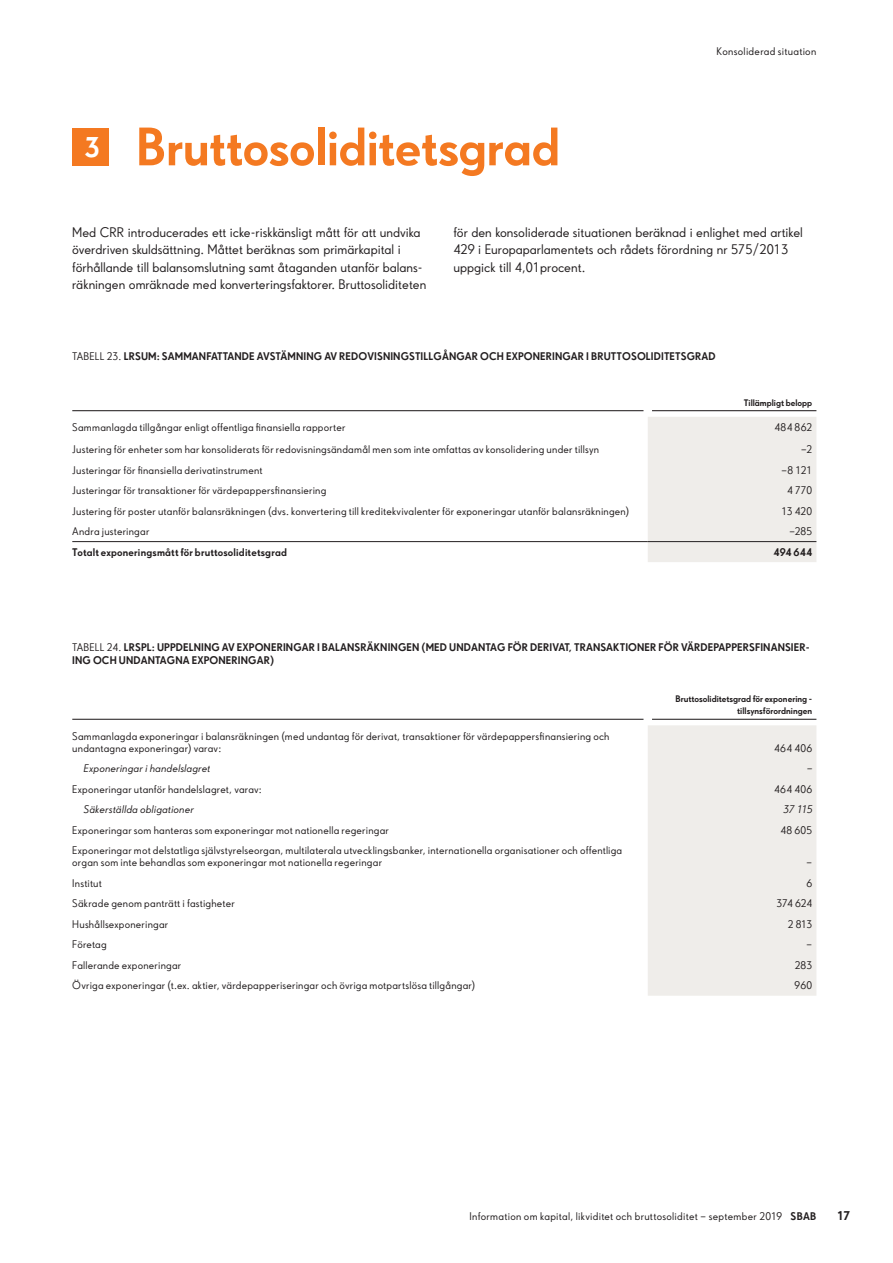
<style>
.page{position:relative;width:893px;height:1263px;background:#fff}
.page>*{position:absolute;margin:0;border:0;box-sizing:border-box;transform-origin:0 0}
.Rubrik_1__40{font:700 51px "SBAB Sans";letter-spacing:-.005em;color:#f47921}
.t1{font:700 27px "SBAB Sans";color:#fff}
.t2{font:13.2px/17.2px "SBAB Sans";color:#231f20}
.t3{font:700 12px "SBAB Sans";color:#231f20}
.TAB_normal{font:10.5px/12px "SBAB Sans";letter-spacing:.02em;color:#231f20}
.Rubrik_ovan_tabeller{font:700 10.5px/13.5px "SBAB Sans";letter-spacing:.01em;color:#231f20}
.TAB_normal-2{font:italic 10.5px "SBAB Sans";letter-spacing:.02em;color:#231f20}
.TAB_normal-3{font:700 10.5px "SBAB Sans";letter-spacing:.02em;color:#231f20}
.Sidhuvud_sidfot{font:10.5px "SBAB Sans";letter-spacing:.025em;color:#231f20}
.TAB_huvud_stycke-lin{font:700 9px/12px "SBAB Sans";color:#231f20;text-align:right}
.s1{font-weight:400}
.s2{font-weight:700}
</style>
<div class="page">
<div style="left:648px;top:417px;width:168px;height:145px;background:#efedea"></div>
<hr style="left:72px;top:541px;width:576px;height:1px;background:#231f20">
<hr style="left:648px;top:541px;width:168px;height:1px;background:#231f20">
<hr style="left:72px;top:410px;width:571px;height:1px;background:#231f20">
<hr style="left:652px;top:410px;width:164px;height:1px;background:#231f20">
<div style="left:648px;top:725px;width:168px;height:271px;background:#efedea"></div>
<hr style="left:72px;top:719px;width:571px;height:1px;background:#231f20">
<hr style="left:652px;top:719px;width:164px;height:1px;background:#231f20">
<div style="left:72px;top:128px;width:37px;height:37px;background:#f47921"></div>
<p class="t1" style="left:84px;top:129px;width:17px">3</p>
<p class="Rubrik_1__40" style="left:136px;top:114px;width:425px">Bruttosoliditetsgrad</p>
<p class="Sidhuvud_sidfot" style="left:716px;top:45px;width:101px">Konsoliderad situation</p>
<p class="t2" style="left:72px;top:223px;width:356px">Med CRR introducerades ett icke-riskkänsligt mått för att undvika överdriven skuldsättning. Måttet beräknas som primärkapital i förhållande till balansomslutning samt åtaganden utanför balans&shy;räkningen omräknade med konverteringsfaktorer. Bruttosoliditeten</p>
<p class="t2" style="left:453px;top:223px;width:351px">för den konsoliderade situationen beräknad i enlighet med artikel<br>429 i Europaparlamentets och rådets förordning nr 575/2013 uppgick till 4,01procent.</p>
<p class="Rubrik_ovan_tabeller" style="left:72px;top:349px;width:645px"><span class="s1">TABELL 23.</span> LRSUM: SAMMANFATTANDE AVSTÄMNING AV REDOVISNINGSTILLGÅNGAR OCH EXPONERINGAR I BRUTTOSOLIDITETSGRAD</p>
<p class="TAB_huvud_stycke-lin" style="left:744px;top:396px;width:70px">Tillämpligt belopp</p>
<p class="TAB_normal" style="left:72px;top:421px;width:275px">Sammanlagda tillgångar enligt offentliga finansiella rapporter</p>
<p class="TAB_normal" style="left:774px;top:421px;width:39px">484 862</p>
<p class="TAB_normal" style="left:72px;top:443px;width:528px">Justering för enheter som har konsoliderats för redovisningsändamål men som inte omfattas av konsolidering under tillsyn</p>
<p class="TAB_normal" style="left:801px;top:443px;width:13px">–2</p>
<p class="TAB_normal" style="left:72px;top:463px;width:192px">Justeringar för finansiella derivatinstrument</p>
<p class="TAB_normal" style="left:781px;top:463px;width:32px">–8 121</p>
<p class="TAB_normal" style="left:72px;top:484px;width:256px">Justeringar för transaktioner för värdepappersfinansiering</p>
<p class="TAB_normal" style="left:787px;top:484px;width:27px">4 770</p>
<p class="TAB_normal" style="left:72px;top:505px;width:559px">Justering för poster utanför balansräkningen (dvs. konvertering till kreditekvivalenter för exponeringar utanför balansräkningen)</p>
<p class="TAB_normal" style="left:782px;top:505px;width:32px">13 420</p>
<p class="TAB_normal" style="left:72px;top:525px;width:79px">Andra justeringar</p>
<p class="TAB_normal" style="left:789px;top:525px;width:25px">–285</p>
<p class="TAB_normal-3" style="left:72px;top:545px;width:216px">Totalt exponeringsmått för bruttosoliditetsgrad</p>
<p class="TAB_normal-3" style="left:773px;top:545px;width:40px">494 644</p>
<p class="Rubrik_ovan_tabeller" style="left:72px;top:640px;width:739px"><span class="s1">TABELL 24.</span> LRSPL: UPPDELNING AV EXPONERINGAR I BALANSRÄKNINGEN (MED UNDANTAG FÖR DERIVAT, TRANSAKTIONER FÖR VÄRDEPAPPERSFINANSIER-<br>ING OCH UNDANTAGNA EXPONERINGAR)</p>
<p class="TAB_huvud_stycke-lin" style="left:676px;top:693px;width:138px">Bruttosoliditetsgrad för exponering - tillsynsförordningen</p>
<p class="TAB_normal" style="left:72px;top:729px;width:539px">Sammanlagda exponeringar i balansräkningen (med undantag för derivat, transaktioner för värdepappersfinansiering och undantagna exponeringar) varav:</p>
<p class="TAB_normal" style="left:774px;top:741px;width:40px">464 406</p>
<p class="TAB_normal-2" style="left:83px;top:762px;width:128px">Exponeringar i handelslagret</p>
<p class="TAB_normal-2" style="left:806px;top:762px;width:8px">–</p>
<p class="TAB_normal" style="left:72px;top:782px;width:191px">Exponeringar utanför handelslagret, varav:</p>
<p class="TAB_normal" style="left:774px;top:782px;width:40px">464 406</p>
<p class="TAB_normal-2" style="left:83px;top:803px;width:112px">Säkerställda obligationer</p>
<p class="TAB_normal-2" style="left:783px;top:803px;width:31px">37 115</p>
<p class="TAB_normal" style="left:72px;top:823px;width:318px">Exponeringar som hanteras som exponeringar mot nationella regeringar</p>
<p class="TAB_normal" style="left:780px;top:823px;width:33px">48 605</p>
<p class="TAB_normal" style="left:72px;top:844px;width:551px">Exponeringar mot delstatliga självstyrelseorgan, multilaterala utvecklingsbanker, internationella organisationer och offentliga organ som inte behandlas som exponeringar mot nationella regeringar</p>
<p class="TAB_normal" style="left:806px;top:856px;width:8px">–</p>
<p class="TAB_normal" style="left:72px;top:876px;width:31px">Institut</p>
<p class="TAB_normal" style="left:806px;top:876px;width:7px">6</p>
<p class="TAB_normal" style="left:72px;top:897px;width:164px">Säkrade genom panträtt i fastigheter</p>
<p class="TAB_normal" style="left:776px;top:897px;width:37px">374 624</p>
<p class="TAB_normal" style="left:72px;top:918px;width:98px">Hushållsexponeringar</p>
<p class="TAB_normal" style="left:788px;top:918px;width:26px">2 813</p>
<p class="TAB_normal" style="left:72px;top:938px;width:36px">Företag</p>
<p class="TAB_normal" style="left:806px;top:938px;width:8px">–</p>
<p class="TAB_normal" style="left:72px;top:959px;width:111px">Fallerande exponeringar</p>
<p class="TAB_normal" style="left:795px;top:959px;width:19px">283</p>
<p class="TAB_normal" style="left:72px;top:979px;width:405px">Övriga exponeringar (t.ex. aktier, värdepapperiseringar och övriga motpartslösa tillgångar)</p>
<p class="TAB_normal" style="left:795px;top:979px;width:19px">960</p>
<p class="TAB_normal" style="left:469px;top:1210px;width:348px">Information om kapital, likviditet och bruttosoliditet – september 2019 <span class="s2">SBAB</span></p>
<p class="t3" style="left:837px;top:1208px;width:15px">17</p>
</div>
